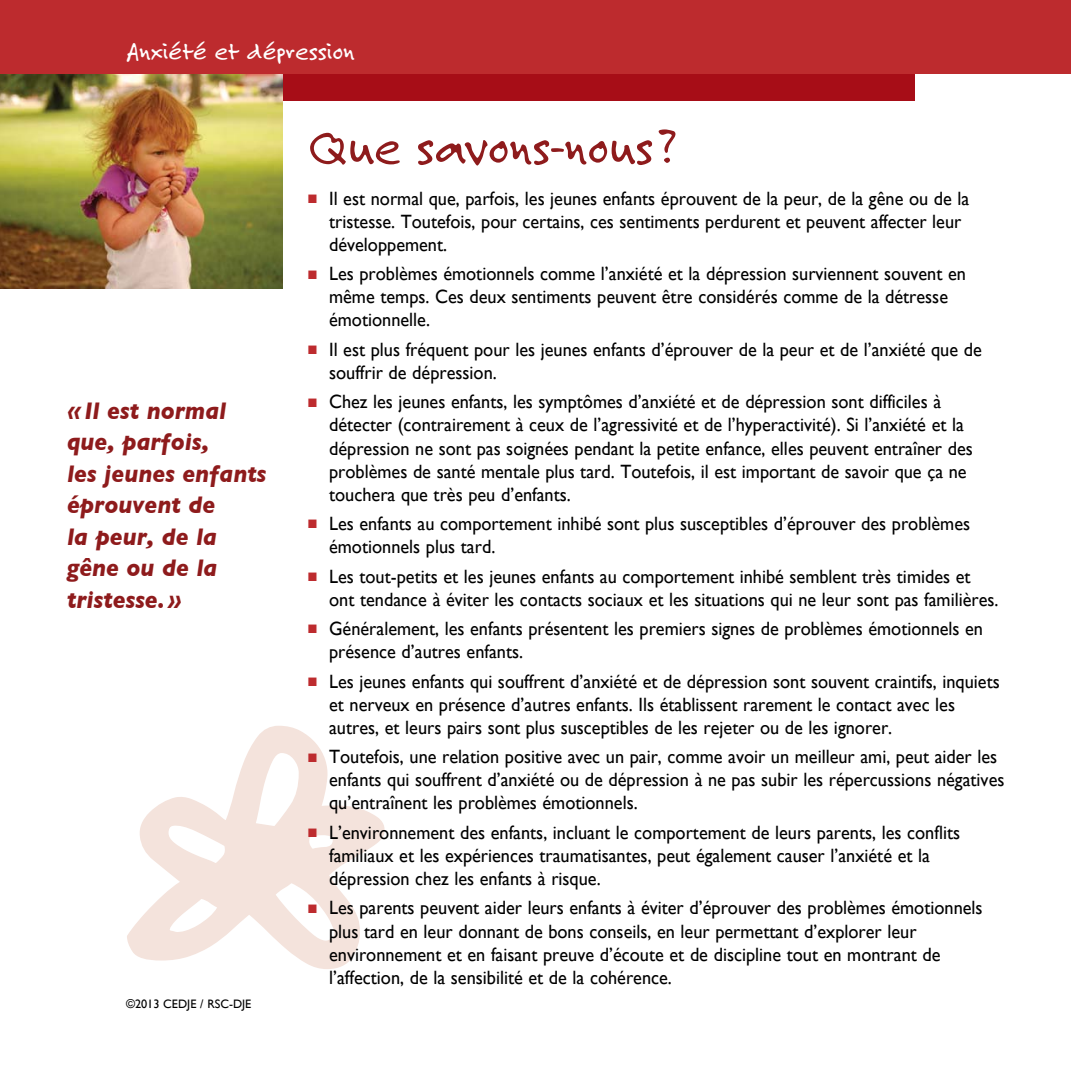
<style>
.page{position:relative;width:1071px;height:1071px;background:#fff}
.page>*{position:absolute;margin:0;border:0;box-sizing:border-box;transform-origin:0 0}
.t1{font:52.5px "Felt Tip Roman";color:#8e1b1c}
.t2{font:26.25px "Felt Tip Roman";color:#fff}
.t3{font:italic 700 24.5px/31.5px "Gill Sans";color:#8e1b1c;scale:.95 1}
.t4{font:19.25px/23.1px "Gill Sans";color:#000;scale:.95 1}
.t5{font:12.25px "Gill Sans";color:#000}
.s1{font-style:italic}
.s2{color:#bd2b2e}
</style>
<div class="page">
<svg style="left:127px;top:726px;width:258px;height:243px"></svg>
<div style="left:0;top:47px;width:915px;height:53px;background:#a70d17"></div>
<img style="left:0;top:73px;width:282px;height:216px">
<div style="left:0;top:0;width:1071px;height:73px;background:#bd2b2e"></div>
<h2 class="t2" style="left:126px;top:35px;width:230px">Anxiété et dépression</h2>
<p class="t3" style="left:67px;top:395px;width:211px">«Il est normal que, parfois,<br>les jeunes enfants éprouvent de<br>la peur, de la gêne ou de la tristesse.»</p>
<p class="t5" style="left:126px;top:997px;width:127px"><span class="s1">©</span>2013 CEDJE / RSC-DJE</p>
<h1 class="t1" style="left:308px;top:115px;width:369px">Que savons-nous?</h1>
<p class="t4" style="left:329px;top:186px;width:675px;text-indent:-21px"><span class="s2">■</span> Il est normal que, parfois, les jeunes enfants éprouvent de la peur, de la gêne ou de la tristesse. Toutefois, pour certains, ces sentiments perdurent et peuvent affecter leur développement.</p>
<p class="t4" style="left:329px;top:262px;width:672px;text-indent:-21px"><span class="s2">■</span> Les problèmes émotionnels comme l’anxiété et la dépression surviennent souvent en même temps. Ces deux sentiments peuvent être considérés comme de la détresse émotionnelle.</p>
<p class="t4" style="left:329px;top:338px;width:689px;text-indent:-21px"><span class="s2">■</span> Il est plus fréquent pour les jeunes enfants d’éprouver de la peur et de l’anxiété que de souffrir de dépression.</p>
<p class="t4" style="left:329px;top:390px;width:679px;text-indent:-21px"><span class="s2">■</span> Chez les jeunes enfants, les symptômes d’anxiété et de dépression sont difficiles à détecter (contrairement à ceux de l’agressivité et de l’hyperactivité). Si l’anxiété et la dépression ne sont pas soignées pendant la petite enfance, elles peuvent entraîner des problèmes de santé mentale plus tard. Toutefois, il est important de savoir que ça ne touchera que très peu d’enfants.</p>
<p class="t4" style="left:329px;top:512px;width:676px;text-indent:-21px"><span class="s2">■</span> Les enfants au comportement inhibé sont plus susceptibles d’éprouver des problèmes émotionnels plus tard.</p>
<p class="t4" style="left:329px;top:564px;width:706px;text-indent:-21px"><span class="s2">■</span> Les tout-petits et les jeunes enfants au comportement inhibé semblent très timides et ont tendance à éviter les contacts sociaux et les situations qui ne leur sont pas familières.</p>
<p class="t4" style="left:329px;top:617px;width:690px;text-indent:-21px"><span class="s2">■</span> Généralement, les enfants présentent les premiers signes de problèmes émotionnels en présence d’autres enfants.</p>
<p class="t4" style="left:329px;top:669px;width:708px;text-indent:-21px"><span class="s2">■</span> Les jeunes enfants qui souffrent d’anxiété et de dépression sont souvent craintifs, inquiets et nerveux en présence d’autres enfants. Ils établissent rarement le contact avec les autres, et leurs pairs sont plus susceptibles de les rejeter ou de les ignorer.</p>
<p class="t4" style="left:329px;top:745px;width:712px;text-indent:-21px"><span class="s2">■</span> Toutefois, une relation positive avec un pair, comme avoir un meilleur ami, peut aider les enfants qui souffrent d’anxiété ou de dépression à ne pas subir les répercussions négatives qu’entraînent les problèmes émotionnels.</p>
<p class="t4" style="left:329px;top:821px;width:666px;text-indent:-21px"><span class="s2">■</span> L’environnement des enfants, incluant le comportement de leurs parents, les conflits familiaux et les expériences traumatisantes, peut également causer l’anxiété et la dépression chez les enfants à risque.</p>
<p class="t4" style="left:329px;top:896px;width:689px;text-indent:-21px"><span class="s2">■</span> Les parents peuvent aider leurs enfants à éviter d’éprouver des problèmes émotionnels plus tard en leur donnant de bons conseils, en leur permettant d’explorer leur environnement et en faisant preuve d’écoute et de discipline tout en montrant de l’affection, de la sensibilité et de la cohérence.</p>
</div>
